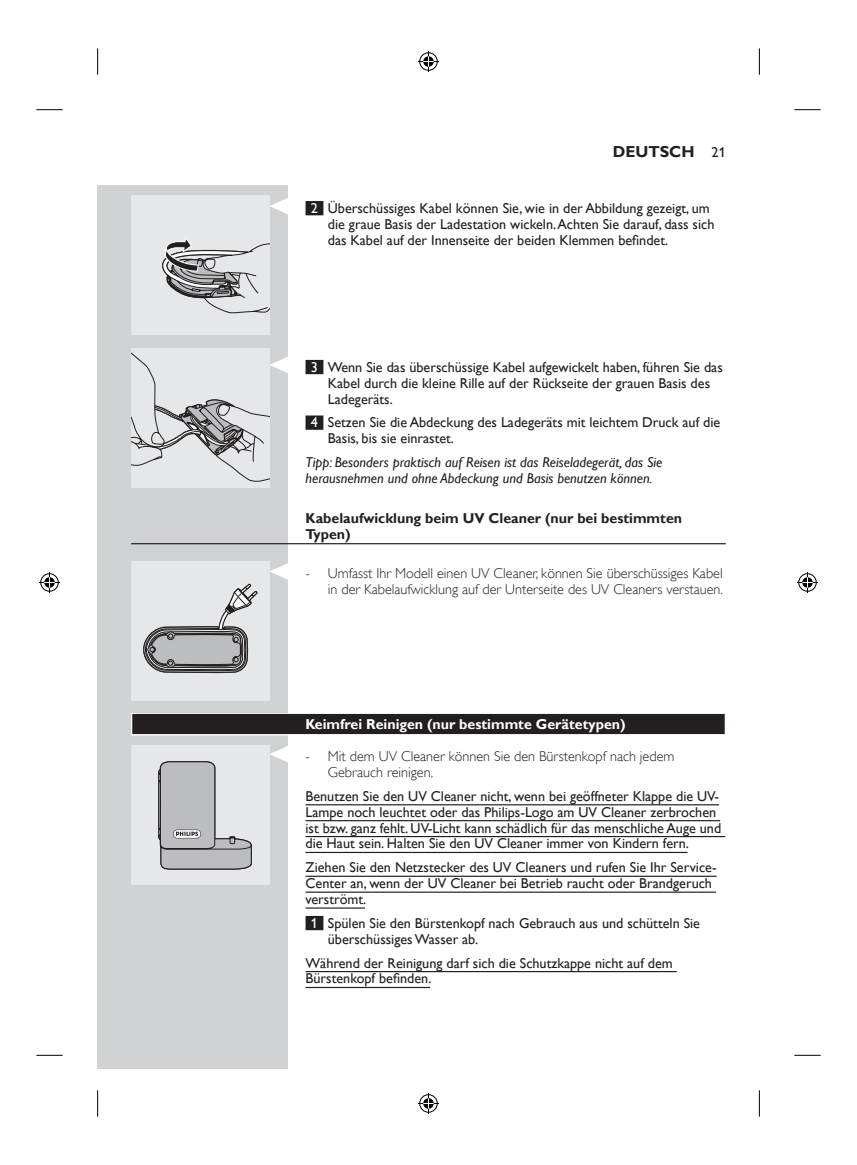
<style>
.page{position:relative;width:857px;height:1165px;background:#fff}
.page>*{position:absolute;margin:0;border:0;box-sizing:border-box;transform-origin:0 0}
.t1{font:700 15.92px "Gill Sans Alt One WGL";color:#231f20}
.t2{font:14.35px/15.9px "Gill Sans Alt One WGL";color:#231f20}
.t3{font:14.35px/15.9px "Gill Sans Alt One WGL Light";color:#231f20}
.t4{font:italic 14.35px/15.9px "Gill Sans Alt One WGL";color:#231f20}
.t5{font:700 14.35px/15.9px "Gill Sans Alt One WGL";color:#231f20}
.t6{font:700 14.35px "Gill Sans Alt One WGL";color:#fff}
.s1{font-weight:400;font-size:14.35px}
.s2{color:#fff}
</style>
<div class="page">
<div style="left:98px;top:185px;width:190px;height:883px;background:#d1d2d4"></div>
<div style="left:305px;top:201px;width:18px;height:14px;background:#231f20"></div>
<div style="left:305px;top:360px;width:18px;height:14px;background:#231f20"></div>
<div style="left:305px;top:415px;width:18px;height:14px;background:#231f20"></div>
<hr style="left:131px;top:543px;width:595px;height:1px;background:#231f20">
<div style="left:131px;top:713px;width:595px;height:22px;background:#605d5e"></div>
<div style="left:132px;top:714px;width:592px;height:20px;background:#231f20"></div>
<hr style="left:305px;top:804px;width:414px;height:1px;background:#231f20">
<hr style="left:305px;top:820px;width:415px;height:1px;background:#231f20">
<hr style="left:305px;top:835px;width:420px;height:2px;background:#231f20">
<hr style="left:305px;top:851px;width:382px;height:1px;background:#231f20">
<hr style="left:305px;top:875px;width:411px;height:1px;background:#231f20">
<hr style="left:305px;top:891px;width:411px;height:1px;background:#231f20">
<hr style="left:305px;top:907px;width:60px;height:1px;background:#231f20">
<div style="left:305px;top:915px;width:18px;height:15px;background:#231f20"></div>
<hr style="left:305px;top:970px;width:372px;height:2px;background:#231f20">
<hr style="left:305px;top:986px;width:125px;height:1px;background:#231f20">
<svg style="left:270px;top:198px;width:18px;height:16px"></svg>
<div style="left:131px;top:195px;width:138px;height:139px;background:#e6e7e9"></div>
<svg style="left:162px;top:237px;width:107px;height:76px"></svg>
<div style="left:131px;top:348px;width:138px;height:139px;background:#e6e7e9"></div>
<svg style="left:131px;top:348px;width:157px;height:134px"></svg>
<svg style="left:270px;top:563px;width:18px;height:17px"></svg>
<div style="left:131px;top:561px;width:138px;height:139px;background:#e6e7e9"></div>
<svg style="left:143px;top:583px;width:115px;height:90px"></svg>
<svg style="left:270px;top:746px;width:18px;height:16px"></svg>
<div style="left:131px;top:745px;width:138px;height:139px;background:#e6e7e9"></div>
<svg style="left:158px;top:761px;width:94px;height:109px"></svg>
<svg style="left:36px;top:109px;width:27px;height:1px"></svg>
<svg style="left:794px;top:109px;width:26px;height:1px"></svg>
<svg style="left:36px;top:1054px;width:27px;height:1px"></svg>
<svg style="left:794px;top:1054px;width:26px;height:1px"></svg>
<svg style="left:97px;top:48px;width:1px;height:27px"></svg>
<svg style="left:97px;top:1090px;width:1px;height:26px"></svg>
<svg style="left:759px;top:48px;width:1px;height:27px"></svg>
<svg style="left:759px;top:1090px;width:1px;height:26px"></svg>
<svg style="left:418px;top:51px;width:21px;height:21px"></svg>
<svg style="left:418px;top:1093px;width:21px;height:21px"></svg>
<svg style="left:39px;top:572px;width:21px;height:21px"></svg>
<svg style="left:797px;top:572px;width:21px;height:21px"></svg>
<p class="t1" style="left:612px;top:142px;width:115px">DEUTSCH <span class="s1">21</span></p>
<p class="t2" style="left:328px;top:200px;width:388px;text-indent:-17px"><span class="s2">2</span> Überschüssiges Kabel können Sie, wie in der Abbildung gezeigt, um die graue Basis der Ladestation wickeln. Achten Sie darauf, dass sich das Kabel auf der Innenseite der beiden Klemmen befindet.</p>
<p class="t2" style="left:328px;top:359px;width:396px;text-indent:-17px"><span class="s2">3</span> Wenn Sie das überschüssige Kabel aufgewickelt haben, führen Sie das<br>Kabel durch die kleine Rille auf der Rückseite der grauen Basis des<br>Ladegeräts.</p>
<p class="t2" style="left:328px;top:414px;width:394px;text-indent:-17px"><span class="s2">4</span> Setzen Sie die Abdeckung des Ladegeräts mit leichtem Druck auf die<br>Basis, bis sie einrastet.</p>
<p class="t4" style="left:305px;top:454px;width:358px">Tipp: Besonders praktisch auf Reisen ist das Reiseladegerät, das Sie herausnehmen und ohne Abdeckung und Basis benutzen können.</p>
<p class="t5" style="left:305px;top:509px;width:378px">Kabelaufwicklung beim UV Cleaner (nur bei bestimmten<br>Typen)</p>
<p class="t3" style="left:328px;top:565px;width:397px">Umfasst Ihr Modell einen UV Cleaner, können Sie überschüssiges Kabel in der Kabelaufwicklung auf der Unterseite des UV Cleaners verstauen.</p>
<p class="t3" style="left:305px;top:565px;width:6px">-</p>
<p class="t6" style="left:305px;top:715px;width:321px">Keimfrei Reinigen (nur bestimmte Gerätetypen)</p>
<p class="t3" style="left:328px;top:748px;width:348px">Mit dem UV Cleaner können Sie den Bürstenkopf nach jedem<br>Gebrauch reinigen.</p>
<p class="t2" style="left:305px;top:787px;width:417px">Benutzen Sie den UV Cleaner nicht, wenn bei geöffneter Klappe die UV-Lampe noch leuchtet oder das Philips-Logo am UV Cleaner zerbrochen ist bzw. ganz fehlt. UV-Licht kann schädlich für das menschliche Auge und die Haut sein. Halten Sie den UV Cleaner immer von Kindern fern.</p>
<p class="t2" style="left:305px;top:859px;width:412px">Ziehen Sie den Netzstecker des UV Cleaners und rufen Sie Ihr Service-<br>Center an, wenn der UV Cleaner bei Betrieb raucht oder Brandgeruch verströmt.</p>
<p class="t2" style="left:328px;top:914px;width:374px;text-indent:-17px"><span class="s2">1</span> Spülen Sie den Bürstenkopf nach Gebrauch aus und schütteln Sie überschüssiges Wasser ab.</p>
<p class="t2" style="left:305px;top:954px;width:369px">Während der Reinigung darf sich die Schutzkappe nicht auf dem<br>Bürstenkopf befinden.</p>
<p class="t3" style="left:305px;top:748px;width:6px">-</p>
</div>
